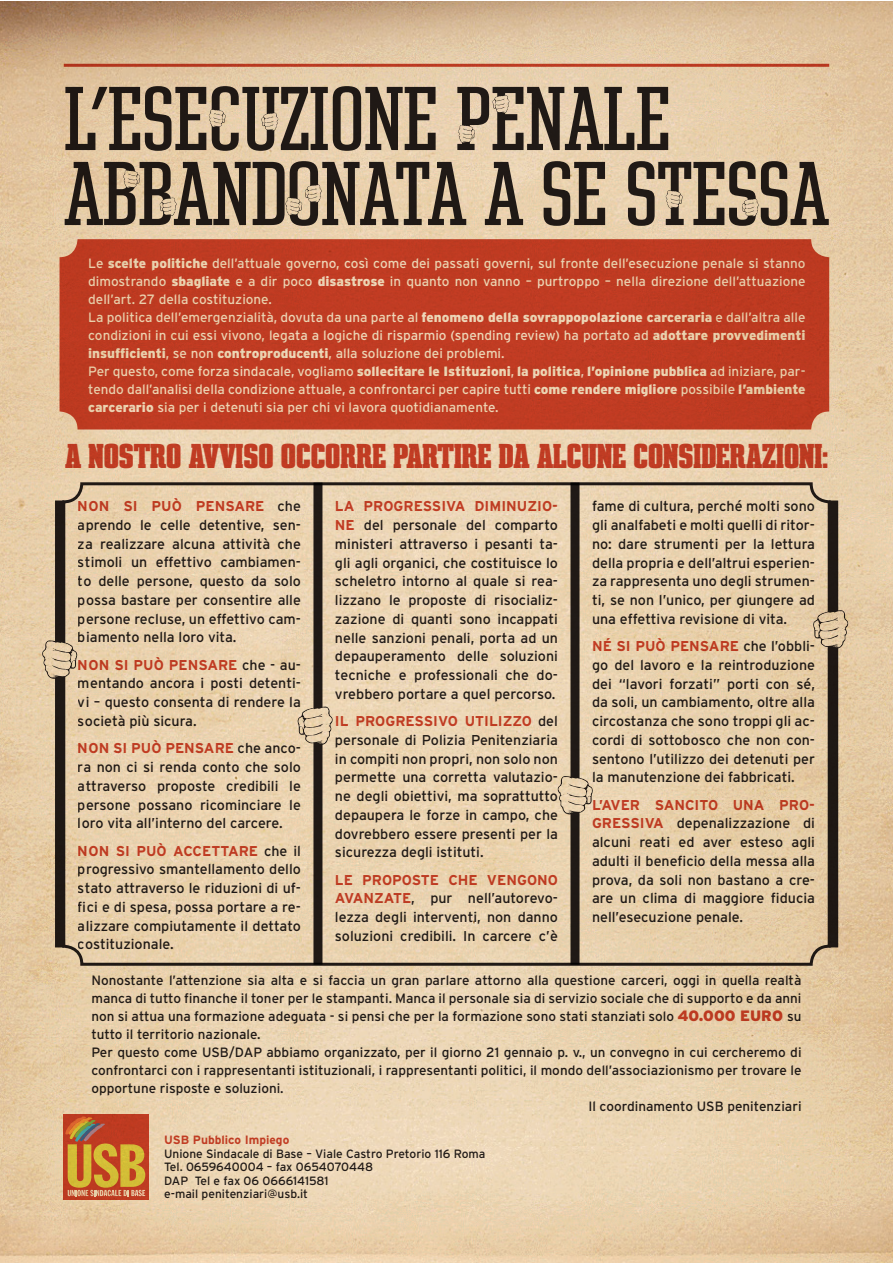
<style>
.page{position:relative;width:893px;height:1263px;background:#fff}
.page>*{position:absolute;margin:0;border:0;box-sizing:border-box;transform-origin:0 0}
.t1{font:86.55px/75px "Constructa";letter-spacing:-.01em;color:#231f20}
.t2{font:900 33px "Constructa";color:#d04832}
.t3{font:14.25px/18.8px "Interstate";color:#231f20;text-align:justify}
.t4{font:13.5px/18px "Interstate";color:#fff}
.t5{font:13.5px "Interstate";color:#231f20}
.t6{font:12px/13.5px "Interstate";color:#231f20}
.t7{font:700 12px "Interstate";color:#d04832}
.s1{font-weight:900}
.s2{font-weight:700;color:#d04832}
.s3{font-weight:900;font-size:15px;color:#d04832}
</style>
<div class="page">
<img style="left:0;top:1px;width:892px;height:1262px">
<div style="left:64px;top:1114px;width:85px;height:85px;background:#be3b22"></div>
<svg style="left:65px;top:1116px;width:80px;height:80px"></svg>
<div style="left:60px;top:239px;width:769px;height:190px;background:#be3b22;border-radius:18px"></div>
<hr style="left:64px;top:64px;width:765px;height:3px;background:#d04832">
<svg style="left:458px;top:125px;width:17px;height:18px"></svg>
<svg style="left:666px;top:190px;width:16px;height:19px"></svg>
<svg style="left:123px;top:170px;width:17px;height:18px"></svg>
<svg style="left:285px;top:184px;width:37px;height:32px"></svg>
<svg style="left:493px;top:95px;width:16px;height:18px"></svg>
<svg style="left:742px;top:198px;width:17px;height:19px"></svg>
<svg style="left:160px;top:198px;width:17px;height:18px"></svg>
<svg style="left:261px;top:113px;width:17px;height:18px"></svg>
<svg style="left:209px;top:109px;width:17px;height:19px"></svg>
<div style="left:62px;top:482px;width:769px;height:484px;border:3px solid #231f20;border-radius:18px"></div>
<div style="left:55px;top:500px;width:9px;height:447px;background:#1f1915"></div>
<div style="left:829px;top:500px;width:9px;height:447px;background:#1f1814"></div>
<svg style="left:42px;top:640px;width:35px;height:39px"></svg>
<svg style="left:813px;top:610px;width:35px;height:39px"></svg>
<div style="left:313px;top:483px;width:9px;height:481px;background:#201916"></div>
<div style="left:570px;top:483px;width:9px;height:481px;background:#201916"></div>
<svg style="left:298px;top:706px;width:35px;height:39px"></svg>
<svg style="left:558px;top:776px;width:35px;height:38px"></svg>
<h1 class="t1" style="left:64px;top:80px;width:767px">L’ESECUZIONE PENALE<br>ABBANDONATA A SE STESSA</h1>
<p class="t4" style="left:88px;top:254px;width:719px">Le <span class="s1">scelte politiche</span> dell’attuale governo, così come dei passati governi, sul fronte dell’esecuzione penale si stanno dimostrando <span class="s1">sbagliate</span> e a dir poco <span class="s1">disastrose</span> in quanto non vanno – purtroppo – nella direzione dell’attuazione dell’art. 27 della costituzione.<br>La politica dell’emergenzialità, dovuta da una parte al <span class="s1">fenomeno della sovrappopolazione carceraria</span> e dall’altra alle condizioni in cui essi vivono, legata a logiche di risparmio (spending review) ha portato ad <span class="s1">adottare provvedimenti insufficienti</span>, se non <span class="s1">controproducenti</span>, alla soluzione dei problemi.<br>Per questo, come forza sindacale, vogliamo <span class="s1">sollecitare le Istituzioni</span>, <span class="s1">la politica</span>, <span class="s1">l’opinione pubblica</span> ad iniziare, par&shy;tendo dall’analisi della condizione attuale, a confrontarci per capire tutti <span class="s1">come rendere migliore</span> possibile <span class="s1">l’ambiente carcerario</span> sia per i detenuti sia per chi vi lavora quotidianamente.</p>
<h2 class="t2" style="left:65px;top:436px;width:764px">A NOSTRO AVVISO OCCORRE PARTIRE DA ALCUNE CONSIDERAZIONI:</h2>
<p class="t3" style="left:78px;top:497px;width:225px"><span class="s2">NON SI PUÒ PENSARE</span> che aprendo le celle detentive, sen&shy;za realizzare alcuna attività che stimoli un effettivo cambiamen&shy;to delle persone, questo da solo possa bastare per consentire alle persone recluse, un effettivo cam&shy;biamento nella loro vita.</p>
<p class="t3" style="left:78px;top:655px;width:225px"><span class="s2">NON SI PUÒ PENSARE</span> che - au&shy;mentando ancora i posti detenti&shy;vi – questo consenta di rendere la società più sicura.</p>
<p class="t3" style="left:78px;top:739px;width:224px"><span class="s2">NON SI PUÒ PENSARE</span> che anco&shy;ra non ci si renda conto che solo attraverso proposte credibili le persone possano ricominciare le loro vita all’interno del carcere.</p>
<p class="t3" style="left:78px;top:841px;width:224px"><span class="s2">NON SI PUÒ ACCETTARE</span> che il progressivo smantellamento dello stato attraverso le riduzioni di uf&shy;fici e di spesa, possa portare a re&shy;alizzare compiutamente il dettato costituzionale.</p>
<p class="t3" style="left:335px;top:497px;width:225px"><span class="s2">LA PROGRESSIVA DIMINUZIO-NE</span> del personale del comparto ministeri attraverso i pesanti ta&shy;gli agli organici, che costituisce lo scheletro intorno al quale si rea&shy;lizzano le proposte di risocializ&shy;zazione di quanti sono incappati nelle sanzioni penali, porta ad un depauperamento delle soluzioni tecniche e professionali che do&shy;vrebbero portare a quel percorso.</p>
<p class="t3" style="left:335px;top:711px;width:225px"><span class="s2">IL PROGRESSIVO UTILIZZO</span> del personale di Polizia Penitenziaria in compiti non propri, non solo non permette una corretta valutazio&shy;ne degli obiettivi, ma soprattutto depaupera le forze in campo, che dovrebbero essere presenti per la sicurezza degli istituti.</p>
<p class="t3" style="left:335px;top:870px;width:224px"><span class="s2">LE PROPOSTE CHE VENGONO AVANZATE</span>, pur nell’autorevo&shy;lezza degli interventi, non danno soluzioni credibili. In carcere c’è</p>
<p class="t3" style="left:592px;top:497px;width:224px">fame di cultura, perché molti sono gli analfabeti e molti quelli di ritor&shy;no: dare strumenti per la lettura della propria e dell’altrui esperien&shy;za rappresenta uno degli strumen&shy;ti, se non l’unico, per giungere ad una effettiva revisione di vita.</p>
<p class="t3" style="left:592px;top:637px;width:225px"><span class="s2">NÉ SI PUÒ PENSARE</span> che l’obbli&shy;go del lavoro e la reintroduzione dei “lavori forzati” porti con sé, da soli, un cambiamento, oltre alla circostanza che sono troppi gli ac&shy;cordi di sottobosco che non con&shy;sentono l’utilizzo dei detenuti per la manutenzione dei fabbricati.</p>
<p class="t3" style="left:592px;top:795px;width:225px"><span class="s2">L’AVER SANCITO UNA PRO-GRESSIVA</span> depenalizzazione di alcuni reati ed aver esteso agli adulti il beneficio della messa alla prova, da soli non bastano a cre&shy;are un clima di maggiore fiducia nell’esecuzione penale.</p>
<p class="t5" style="left:91px;top:972px;width:712px">Nonostante l’attenzione sia alta e si faccia un gran parlare attorno alla questione carceri, oggi in quella realtà</p>
<p class="t5" style="left:91px;top:990px;width:712px">manca di tutto finanche il toner per le stampanti. Manca il personale sia di servizio sociale che di supporto e da anni</p>
<p class="t5" style="left:91px;top:1008px;width:712px">non si attua una formazione adeguata - si pensi che per la formazione sono stati stanziati solo <span class="s3">40.000 EURO</span> su</p>
<p class="t5" style="left:91px;top:1026px;width:171px">tutto il territorio nazionale.</p>
<p class="t5" style="left:91px;top:1044px;width:712px">Per questo come USB/DAP abbiamo organizzato, per il giorno 21 gennaio p. v., un convegno in cui cercheremo di</p>
<p class="t5" style="left:91px;top:1062px;width:712px">confrontarci con i rappresentanti istituzionali, i rappresentanti politici, il mondo dell’associazionismo per trovare le</p>
<p class="t5" style="left:91px;top:1080px;width:194px">opportune risposte e soluzioni.</p>
<p class="t5" style="left:588px;top:1098px;width:215px">Il coordinamento USB penitenziari</p>
<p class="t7" style="left:164px;top:1133px;width:127px">USB Pubblico Impiego</p>
<p class="t6" style="left:164px;top:1147px;width:323px">Unione Sindacale di Base – Viale Castro Pretorio 116 Roma Tel. 0659640004 – fax 0654070448<br>DAP Tel e fax 06 0666141581<br>e-mail penitenziari@usb.it</p>
</div>
